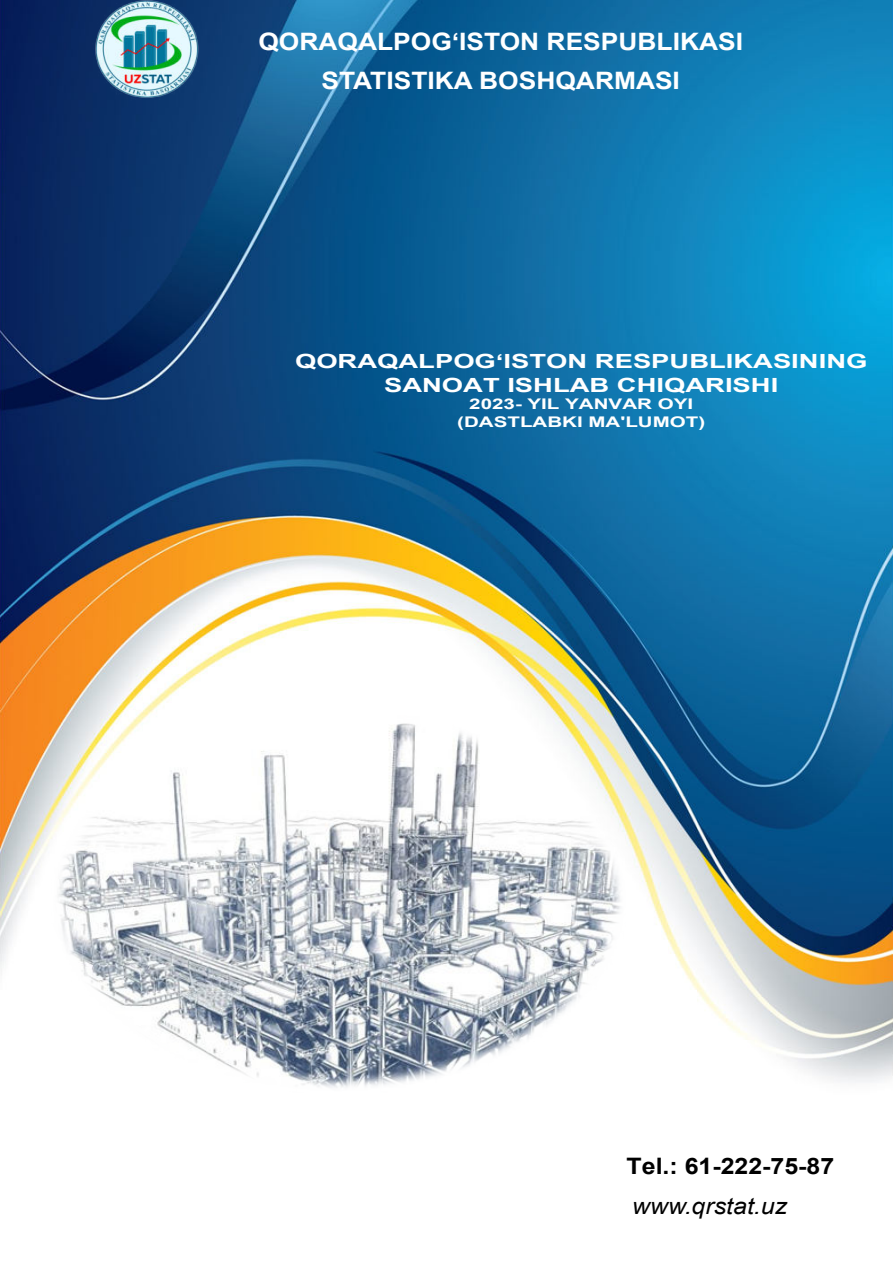
<style>
.page{position:relative;width:893px;height:1263px;background:#fff}
.page>*{position:absolute;margin:0;border:0;box-sizing:border-box;transform-origin:0 0}
.t1{font:700 24px/38.7px "Arial";color:#fff;text-align:center;scale:1.1 1}
.t2{font:700 22.65px "Arial";color:#000;scale:1.1 1}
.t3{font:italic 22.65px "Arial";color:#000;scale:1.1 1}
.t4{font:700 19.5px/23.4px "Arial";color:#fff;text-align:center;scale:1.4 1}
.t5{font:700 14.7px/17.5px "Arial";color:#fff;text-align:center;scale:1.4 1}
</style>
<div class="page">
<img style="left:0;top:0;width:893px;height:1083px">
<img style="left:51px;top:708px;width:575px;height:380px">
<img style="left:92px;top:0;width:111px;height:106px">
<p class="t1" style="left:258px;top:25px;width:442px">QORAQALPOG‘ISTON RESPUBLIKASI<br>STATISTIKA BOSHQARMASI</p>
<p class="t4" style="left:295px;top:352px;width:410px">QORAQALPOG‘ISTON RESPUBLIKASINING<br>SANOAT ISHLAB CHIQARISHI</p>
<p class="t5" style="left:457px;top:397px;width:179px">2023- YIL YANVAR OYI (DASTLABKI MA'LUMOT)</p>
<p class="t2" style="left:627px;top:1150px;width:190px">Тel.: 61-222-75-87</p>
<p class="t3" style="left:632px;top:1197px;width:142px">www.qrstat.uz</p>
</div>
